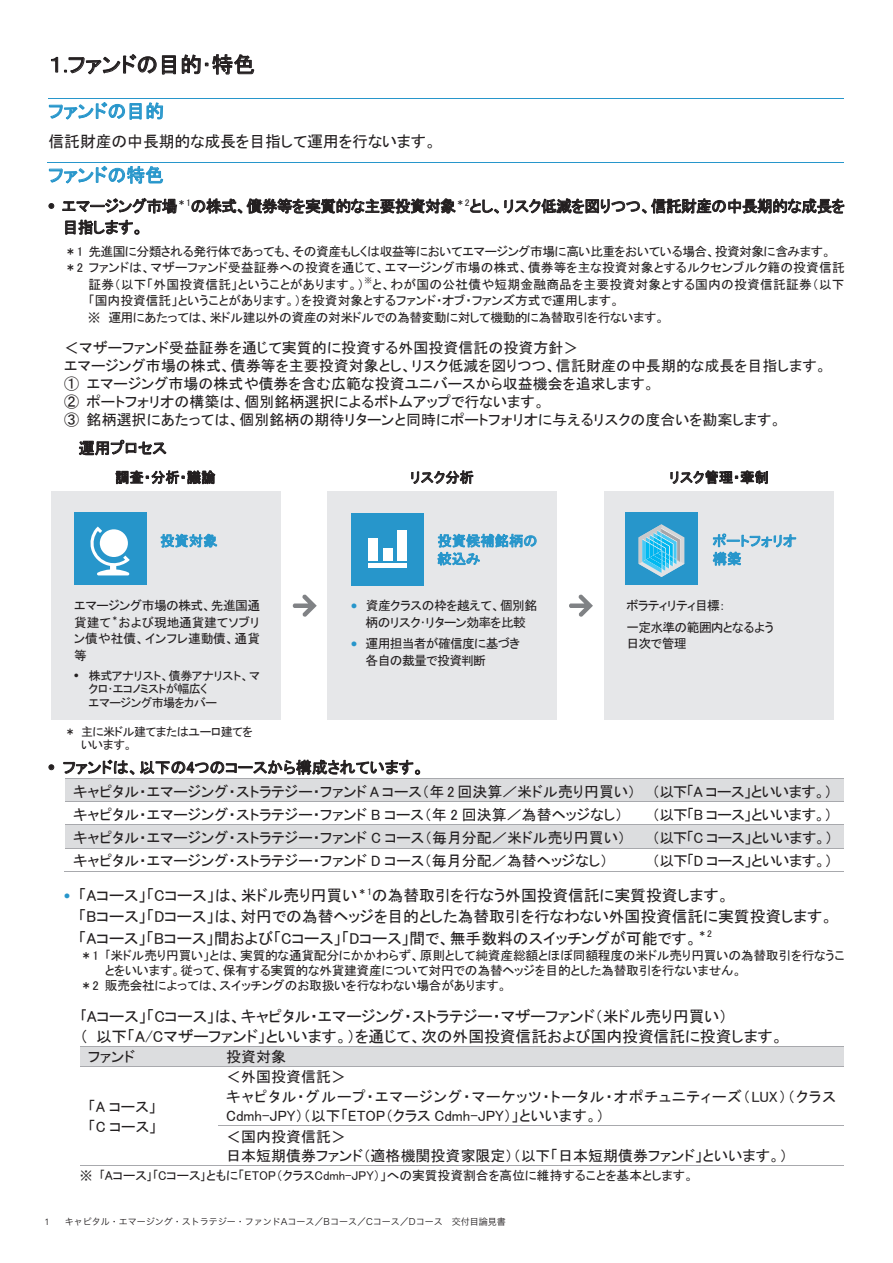
<style>
.page{position:relative;width:893px;height:1263px;background:#fff}
.page>*{position:absolute;margin:0;border:0;box-sizing:border-box;transform-origin:0 0}
.t1{font:21.75px "MS P Gothic";color:#231f20}
.t2{font:18.75px "MS P Gothic";letter-spacing:.005em;color:#2796cb}
.t3{font:15.9px/19.6px "MS P Gothic";letter-spacing:-.005em;color:#231f20}
.t4{font:15.9px/21.3px "MS P Gothic";letter-spacing:-.045em;color:#231f20}
.t5{font:15px/19.6px "MS P Gothic";color:#231f20}
.t6{font:15px "MS P Gothic";letter-spacing:-.04em;color:#231f20}
.t7{font:14.25px/18px "MS P Gothic";letter-spacing:.01em;color:#2796cb}
.t8{font:14.25px "MS P Gothic";letter-spacing:.015em;color:#231f20}
.t9{font:12.75px/16.5px "MS P Gothic";letter-spacing:-.015em;color:#231f20}
.t10{font:12.75px "MS P Gothic";letter-spacing:.01em;color:#231f20}
.t11{font:12.75px "MS P Gothic";letter-spacing:.015em;color:#231f20}
.t12{font:12.75px "MS P Gothic";letter-spacing:-.04em;color:#231f20}
.t13{font:12.75px/16.8px "MS P Gothic";letter-spacing:-.055em;color:#231f20}
.t14{font:12.75px/21.8px "MS P Gothic";letter-spacing:-.035em;color:#231f20}
.t15{font:12px/13.5px "MS P Gothic";letter-spacing:-.035em;color:#231f20}
.t16{font:9px "Hira Kaku Pro N W3";color:#231f20}
.t17{font:9px "Hira Kaku Pro W3";color:#231f20}
.t18{font:9px "Avenir Next LT Com";color:#231f20}
.t19{font:7.5px "MS P Gothic";color:#231f20}
.s1{font-family:"Avenir Next LT Com"}
</style>
<div class="page">
<svg style="left:51px;top:57px;width:7px;height:16px"></svg>
<svg style="left:64px;top:54px;width:112px;height:21px"></svg>
<svg style="left:182px;top:54px;width:72px;height:21px"></svg>
<svg style="left:49px;top:102px;width:114px;height:18px"></svg>
<hr style="left:48px;top:98px;width:796px;height:1px;background:#2796cb">
<hr style="left:47px;top:162px;width:797px;height:1px;background:#2796cb">
<svg style="left:49px;top:166px;width:114px;height:18px"></svg>
<svg style="left:49px;top:203px;width:5px;height:5px"></svg>
<svg style="left:192px;top:198px;width:264px;height:16px"></svg>
<svg style="left:470px;top:198px;width:374px;height:16px"></svg>
<svg style="left:62px;top:198px;width:115px;height:37px"></svg>
<svg style="left:79px;top:440px;width:87px;height:15px"></svg>
<svg style="left:49px;top:765px;width:5px;height:5px"></svg>
<svg style="left:63px;top:760px;width:357px;height:16px"></svg>
<div style="left:65px;top:779px;width:579px;height:22px;background:#dcdddf"></div>
<div style="left:644px;top:779px;width:200px;height:22px;background:#dcdddf"></div>
<hr style="left:65px;top:778px;width:779px;height:1px;background:#a8a9ad">
<hr style="left:65px;top:801px;width:779px;height:1px;background:#a8a9ad">
<div style="left:65px;top:825px;width:579px;height:23px;background:#dcdddf"></div>
<div style="left:644px;top:825px;width:200px;height:23px;background:#dcdddf"></div>
<hr style="left:65px;top:824px;width:779px;height:1px;background:#a8a9ad">
<hr style="left:65px;top:848px;width:779px;height:1px;background:#a8a9ad">
<hr style="left:64px;top:871px;width:580px;height:1px;background:#a8a9ad">
<hr style="left:644px;top:871px;width:200px;height:1px;background:#a8a9ad">
<div style="left:80px;top:1046px;width:138px;height:20px;background:#dcdddf"></div>
<div style="left:218px;top:1046px;width:626px;height:20px;background:#dcdddf"></div>
<hr style="left:80px;top:1046px;width:139px;height:1px;background:#a8a9ad">
<hr style="left:219px;top:1046px;width:625px;height:1px;background:#a8a9ad">
<hr style="left:80px;top:1066px;width:139px;height:1px;background:#a8a9ad">
<hr style="left:219px;top:1066px;width:625px;height:1px;background:#a8a9ad">
<hr style="left:218px;top:1125px;width:626px;height:1px;background:#a8a9ad">
<hr style="left:80px;top:1165px;width:139px;height:1px;background:#a8a9ad">
<hr style="left:219px;top:1165px;width:625px;height:1px;background:#a8a9ad">
<svg style="left:293px;top:594px;width:24px;height:23px"></svg>
<svg style="left:569px;top:594px;width:24px;height:23px"></svg>
<div style="left:51px;top:491px;width:230px;height:229px;background:#e6e7e9"></div>
<div style="left:328px;top:491px;width:229px;height:229px;background:#e6e7e9"></div>
<div style="left:604px;top:491px;width:230px;height:229px;background:#e6e7e9"></div>
<div style="left:625px;top:513px;width:73px;height:72px;background:#2796cb"></div>
<svg style="left:639px;top:524px;width:45px;height:53px"></svg>
<div style="left:351px;top:514px;width:72px;height:72px;background:#2796cb"></div>
<div style="left:368px;top:563px;width:39px;height:5px;background:#fff"></div>
<div style="left:368px;top:538px;width:10px;height:23px;background:#fff"></div>
<div style="left:383px;top:548px;width:9px;height:13px;background:#fff"></div>
<div style="left:397px;top:531px;width:10px;height:30px;background:#fff"></div>
<div style="left:74px;top:513px;width:72px;height:72px;background:#2796cb"></div>
<svg style="left:90px;top:526px;width:40px;height:49px"></svg>
<svg style="left:116px;top:470px;width:99px;height:14px"></svg>
<svg style="left:411px;top:471px;width:62px;height:13px"></svg>
<svg style="left:671px;top:471px;width:97px;height:13px"></svg>
<svg style="left:438px;top:534px;width:98px;height:31px"></svg>
<svg style="left:161px;top:534px;width:56px;height:13px"></svg>
<svg style="left:713px;top:534px;width:83px;height:31px"></svg>
<h1 class="t1" style="left:48px;top:54px;width:208px">１.ファンドの目的･特色</h1>
<p class="t2" style="left:48px;top:102px;width:117px">ファンドの目的</p>
<p class="t3" style="left:48px;top:131px;width:390px">信託財産の中長期的な成長を目指して運用を行ないます。</p>
<p class="t2" style="left:48px;top:166px;width:117px">ファンドの特色</p>
<p class="t4" style="left:63px;top:195px;width:784px;text-indent:-14px"><sup>●</sup> エマージング市場<sup>＊1</sup>の株式、債券等を実質的な主要投資対象<sup>＊2</sup>とし、リスク低減を図りつつ、信託財産の中長期的な成長を目指します。</p>
<p class="t9" style="left:64px;top:243px;width:769px">＊1 先進国に分類される発行体であっても、その資産もしくは収益等においてエマージング市場に高い比重をおいている場合、投資対象に含みます。</p>
<p class="t10" style="left:64px;top:261px;width:782px">＊2 ファンドは、マザーファンド受益証券への投資を通じて、エマージング市場の株式、債券等を主な投資対象とするルクセンブルク籍の投資信託</p>
<p class="t11" style="left:88px;top:278px;width:758px">証券（以下「外国投資信託」ということがあります。）<sup>※</sup>と、わが国の公社債や短期金融商品を主要投資対象とする国内の投資信託証券（以下</p>
<p class="t9" style="left:88px;top:292px;width:533px">「国内投資信託」ということがあります。）を投資対象とするファンド・オブ・ファンズ方式で運用します。</p>
<p class="t12" style="left:88px;top:311px;width:578px">※ 運用にあたっては、米ドル建以外の資産の対米ドルでの為替変動に対して機動的に為替取引を行ないます。</p>
<p class="t5" style="left:64px;top:338px;width:764px;line-height:18px">＜マザーファンド受益証券を通じて実質的に投資する外国投資信託の投資方針＞<br>エマージング市場の株式、債券等を主要投資対象とし、リスク低減を図りつつ、信託財産の中長期的な成長を目指します。① エマージング市場の株式や債券を含む広範な投資ユニバースから収益機会を追求します。<br>② ポートフォリオの構築は、個別銘柄選択によるボトムアップで行ないます。<br>③ 銘柄選択にあたっては、個別銘柄の期待リターンと同時にポートフォリオに与えるリスクの度合いを勘案します。</p>
<p class="t3" style="left:64px;top:438px;width:104px"><sup>●</sup> 運用プロセス</p>
<p class="t8" style="left:115px;top:470px;width:102px">調査・分析・議論</p>
<p class="t8" style="left:410px;top:470px;width:65px">リスク分析</p>
<p class="t8" style="left:669px;top:470px;width:101px">リスク管理・牽制</p>
<p class="t7" style="left:160px;top:532px;width:59px">投資対象</p>
<p class="t7" style="left:713px;top:532px;width:85px">ポートフォリオ構築</p>
<p class="t9" style="left:74px;top:597px;width:187px">エマージング市場の株式、先進国通貨建て</p>
<p class="t7" style="left:437px;top:532px;width:102px">投資候補銘柄の絞込み</p>
<p class="t14" style="left:626px;top:595px;width:149px">ボラティリティ目標：<br>一定水準の範囲内となるよう</p>
<p class="t9" style="left:626px;top:635px;width:62px">日次で管理</p>
<p class="t9" style="left:351px;top:597px;width:188px;text-align:center"><sup>●</sup> 資産クラスの枠を越えて、個別銘柄のリスク･リターン効率を比較</p>
<p class="t13" style="left:366px;top:635px;width:156px;text-indent:-14px"><sup>●</sup> 運用担当者が確信度に基づき各自の裁量で投資判断</p>
<p class="t9" style="left:74px;top:614px;width:187px;text-align:justify;text-indent:44px">および現地通貨建てソブリン債や社債、インフレ連動債、通貨等</p>
<p class="t15" style="left:89px;top:669px;width:173px;text-indent:-14px"><sup>●</sup> 株式アナリスト、債券アナリスト、マクロ･エコノミストが幅広く<br>エマージング市場をカバー</p>
<p class="t19" style="left:111px;top:614px;width:9px">＊</p>
<p class="t15" style="left:81px;top:725px;width:173px;text-indent:-17px">＊ 主に米ドル建てまたはユーロ建てをいいます。</p>
<p class="t3" style="left:48px;top:757px;width:377px"><sup>●</sup> ファンドは、以下の4つのコースから構成されています。</p>
<p class="t5" style="left:73px;top:780px;width:761px;line-height:23.2px">キャピタル・エマージング・ストラテジー・ファンド A コース（年 2 回決算／米ドル売り円買い） （以下「A コース」といいます。）キャピタル・エマージング・ストラテジー・ファンド B コース（年 2 回決算／為替ヘッジなし）</p>
<p class="t6" style="left:652px;top:807px;width:182px">（以下「B コース」といいます。）</p>
<p class="t5" style="left:73px;top:828px;width:554px">キャピタル・エマージング・ストラテジー・ファンド C コース（毎月分配／米ドル売り円買い）</p>
<p class="t6" style="left:652px;top:830px;width:182px">（以下「C コース」といいます。）</p>
<p class="t5" style="left:73px;top:851px;width:536px">キャピタル・エマージング・ストラテジー・ファンド D コース（毎月分配／為替ヘッジなし）</p>
<p class="t6" style="left:652px;top:853px;width:182px">（以下「D コース」といいます。）</p>
<p class="t3" style="left:64px;top:886px;width:667px"><sup>●</sup> 「Aコース」「Cコース」は、米ドル売り円買い<sup>＊1</sup>の為替取引を行なう外国投資信託に実質投資します。</p>
<p class="t3" style="left:64px;top:907px;width:770px"><sup>●</sup> 「Bコース」「Dコース」は、対円での為替ヘッジを目的とした為替取引を行なわない外国投資信託に実質投資します。</p>
<p class="t3" style="left:64px;top:928px;width:649px"><sup>●</sup> 「Aコース」「Bコース」間および「Cコース」「Dコース」間で、無手数料のスイッチングが可能です。<sup>＊2</sup></p>
<p class="t9" style="left:80px;top:947px;width:766px">＊1 ｢米ドル売り円買い」とは、実質的な通貨配分にかかわらず、原則として純資産総額とほぼ同額程度の米ドル売り円買いの為替取引を行なうこ</p>
<p class="t9" style="left:105px;top:962px;width:639px">とをいいます。従って、保有する実質的な外貨建資産について対円での為替ヘッジを目的とした為替取引を行ないません。</p>
<p class="t9" style="left:80px;top:977px;width:428px">＊2 販売会社によっては、スイッチングのお取扱いを行なわない場合があります。</p>
<p class="t3" style="left:80px;top:1006px;width:705px">｢Aコース」「Cコース」は、キャピタル・エマージング・ストラテジー・マザーファンド（米ドル売り円買い）<br>（ 以下「A/Cマザーファンド」といいます。）を通じて、次の外国投資信託および国内投資信託に投資します。</p>
<p class="t5" style="left:88px;top:1047px;width:48px">ファンド</p>
<p class="t5" style="left:226px;top:1047px;width:61px">投資対象</p>
<p class="t5" style="left:88px;top:1097px;width:70px">「A コース」「C コース」</p>
<p class="t5" style="left:226px;top:1067px;width:611px">＜外国投資信託＞<br>キャピタル・グループ・エマージング・マーケッツ・トータル・オポチュニティーズ（LUX）（クラスCdmh-JPY）（以下「ETOP（クラス Cdmh-JPY）」といいます。）<br>＜国内投資信託＞<br>日本短期債券ファンド（適格機関投資家限定）（以下「日本短期債券ファンド」といいます。）</p>
<p class="t9" style="left:80px;top:1167px;width:615px">※ ｢Aコース｣｢Cコース｣ともに「ETOP（クラスCdmh-JPY）」への実質投資割合を高位に維持することを基本とします。</p>
<p class="t17" style="left:72px;top:1214px;width:452px">キャピタル・エマージング・ストラテジー・ファンド <span class="s1">A</span> コース／<span class="s1">B</span> コース／<span class="s1">C</span> コース／<span class="s1">D</span> コース 交付目論見書</p>
<p class="t18" style="left:45px;top:1217px;width:7px">1</p>
<p class="t16" style="left:65px;top:1214px;width:442px">キャピタル・エマージング・ストラテジー・ファンドAコース／Bコース／Cコース／Dコース　交付目論見書</p>
</div>
